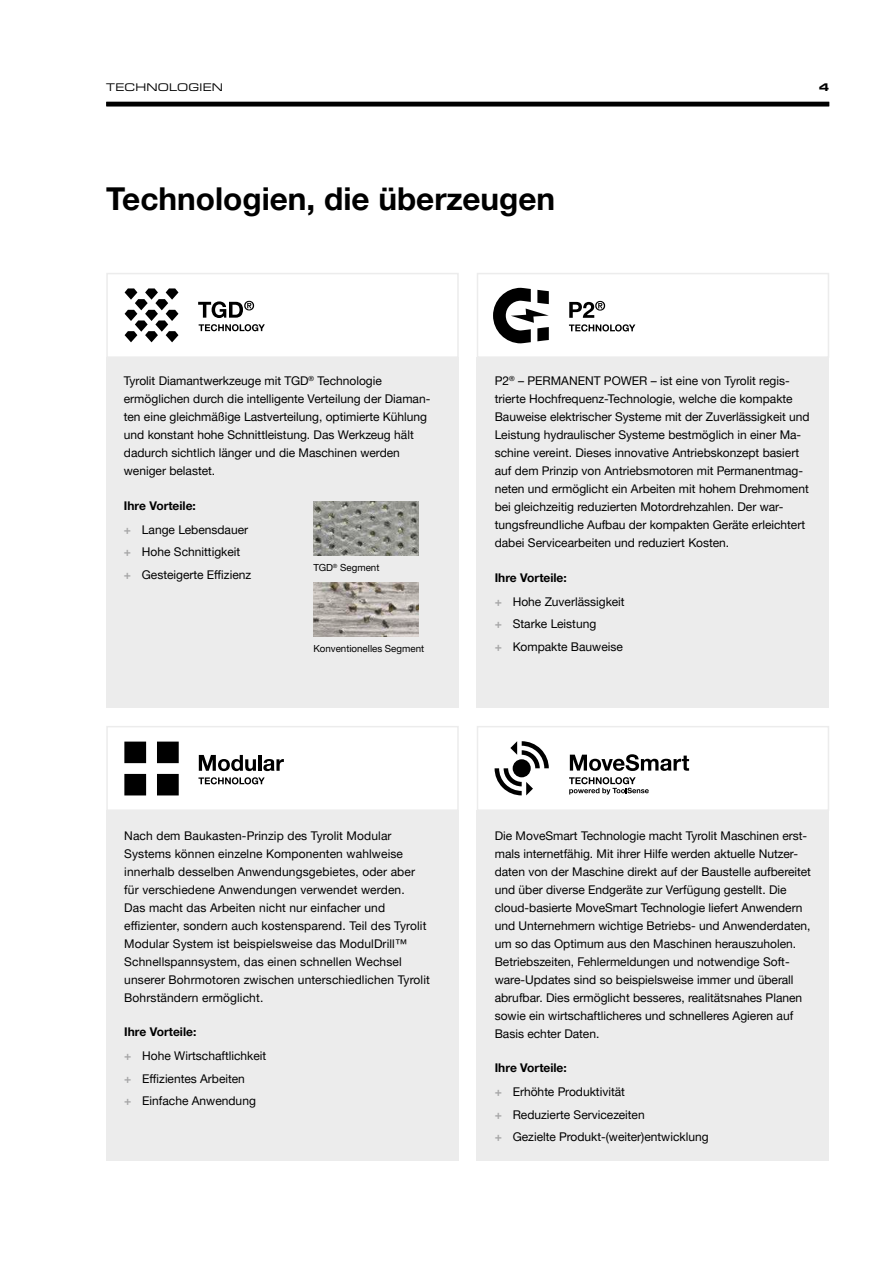
<style>
.page{position:relative;width:893px;height:1263px;background:#fff}
.page>*{position:absolute;margin:0;border:0;box-sizing:border-box;transform-origin:0 0}
.t1{font:700 31.5px "Helvetica Neue LTW1 G";color:#000}
.t2{font:12px/18px "Helvetica Neue LTW1 G";color:#000}
.t3{font:expanded 11.25px "Eurostile Next W1 G";letter-spacing:.02em;color:#000}
.t4{font:700 expanded 11.25px "Eurostile Next W1 G";color:#000}
.t5{font:9.75px "Helvetica Neue LTW1 G";color:#000}
.s1{font-weight:700}
.s2{font-weight:700;color:#a6a6a7}
</style>
<div class="page">
<hr style="left:106px;top:102px;width:723px;height:4px;background:#000">
<svg style="left:493px;top:288px;width:56px;height:55px"></svg>
<svg style="left:569px;top:324px;width:66px;height:7px"></svg>
<svg style="left:569px;top:301px;width:36px;height:17px"></svg>
<div style="left:477px;top:273px;width:352px;height:85px;border:2px solid #ececec"></div>
<svg style="left:124px;top:741px;width:55px;height:54px"></svg>
<svg style="left:198px;top:777px;width:67px;height:7px"></svg>
<svg style="left:199px;top:755px;width:57px;height:16px"></svg>
<hr style="left:258px;top:755px;width:3px;height:16px;background:#000">
<svg style="left:263px;top:759px;width:21px;height:12px"></svg>
<div style="left:106px;top:726px;width:353px;height:85px;border:2px solid #ececec"></div>
<svg style="left:125px;top:288px;width:53px;height:54px"></svg>
<svg style="left:199px;top:324px;width:66px;height:7px"></svg>
<svg style="left:198px;top:301px;width:56px;height:17px"></svg>
<div style="left:106px;top:273px;width:353px;height:85px;border:2px solid #ececec"></div>
<svg style="left:495px;top:741px;width:54px;height:54px"></svg>
<svg style="left:569px;top:777px;width:80px;height:17px"></svg>
<svg style="left:570px;top:754px;width:119px;height:17px"></svg>
<div style="left:477px;top:726px;width:352px;height:85px;border:2px solid #ececec"></div>
<div style="left:477px;top:358px;width:352px;height:350px;background:#ececec"></div>
<div style="left:106px;top:358px;width:353px;height:350px;background:#ececec"></div>
<div style="left:106px;top:811px;width:353px;height:350px;background:#ececec"></div>
<div style="left:477px;top:811px;width:352px;height:350px;background:#ececec"></div>
<img style="left:313px;top:582px;width:106px;height:54px">
<img style="left:313px;top:501px;width:106px;height:54px">
<p class="t3" style="left:106px;top:80px;width:118px">TECHNOLOGIEN</p>
<p class="t4" style="left:819px;top:80px;width:12px">4</p>
<h1 class="t1" style="left:106px;top:179px;width:450px">Technologien, die überzeugen</h1>
<p class="t2" style="left:124px;top:372px;width:308px">Tyrolit Diamantwerkzeuge mit TGD<sup>®</sup> Technologie ermöglichen durch die intelligente Verteilung der Diaman&shy;ten eine gleichmäßige Lastverteilung, optimierte Kühlung und konstant hohe Schnittleistung. Das Werkzeug hält dadurch sichtlich länger und die Maschinen werden weniger belastet.</p>
<p class="t2" style="left:124px;top:493px;width:126px;line-height:24px"><span class="s1">Ihre Vorteile:<br></span><span class="s2">+</span> Lange Lebensdauer</p>
<p class="t2" style="left:124px;top:541px;width:129px;line-height:22.5px"><span class="s2">+</span> Hohe Schnittigkeit<br><span class="s2">+</span> Gesteigerte Effizienz</p>
<p class="t5" style="left:313px;top:561px;width:68px">TGD<sup>®</sup> Segment</p>
<p class="t5" style="left:313px;top:642px;width:112px">Konventionelles Segment</p>
<p class="t2" style="left:495px;top:372px;width:316px">P2<sup>®</sup> – PERMANENT POWER – ist eine von Tyrolit regis&shy;trierte Hochfrequenz-Technologie, welche die kompakte Bauweise elektrischer Systeme mit der Zuverlässigkeit und Leistung hydraulischer Systeme bestmöglich in einer Ma&shy;schine vereint. Dieses innovative Antriebskonzept basiert auf dem Prinzip von Antriebsmotoren mit Permanentmag&shy;neten und ermöglicht ein Arbeiten mit hohem Drehmoment bei gleichzeitig reduzierten Motordrehzahlen. Der war&shy;tungsfreundliche Aufbau der kompakten Geräte erleichtert dabei Servicearbeiten und reduziert Kosten.</p>
<p class="t2" style="left:495px;top:565px;width:131px;line-height:24px"><span class="s1">Ihre Vorteile:<br></span><span class="s2">+</span> Hohe Zuverlässigkeit</p>
<p class="t2" style="left:495px;top:613px;width:130px;line-height:22.5px"><span class="s2">+</span> Starke Leistung<br><span class="s2">+</span> Kompakte Bauweise</p>
<p class="t2" style="left:124px;top:826px;width:307px">Nach dem Baukasten-Prinzip des Tyrolit Modular Systems können einzelne Komponenten wahlweise innerhalb desselben Anwendungsgebietes, oder aber für verschiedene Anwendungen verwendet werden.<br>Das macht das Arbeiten nicht nur einfacher und effizienter, sondern auch kostensparend. Teil des Tyrolit Modular System ist beispielsweise das ModulDrill™ Schnellspannsystem, das einen schnellen Wechsel unserer Bohrmotoren zwischen unterschiedlichen Tyrolit Bohrständern ermöglicht.</p>
<p class="t2" style="left:124px;top:1020px;width:144px;line-height:24px"><span class="s1">Ihre Vorteile:<br></span><span class="s2">+</span> Hohe Wirtschaftlichkeit</p>
<p class="t2" style="left:124px;top:1067px;width:133px;line-height:22.5px"><span class="s2">+</span> Effizientes Arbeiten<br><span class="s2">+</span> Einfache Anwendung</p>
<p class="t2" style="left:495px;top:826px;width:318px">Die MoveSmart Technologie macht Tyrolit Maschinen erst&shy;mals internetfähig. Mit ihrer Hilfe werden aktuelle Nutzer&shy;daten von der Maschine direkt auf der Baustelle aufbereitet und über diverse Endgeräte zur Verfügung gestellt. Die cloud-basierte MoveSmart Technologie liefert Anwendern und Unternehmern wichtige Betriebs- und Anwenderdaten, um so das Optimum aus den Maschinen herauszuholen.<br>Betriebszeiten, Fehlermeldungen und notwendige Soft&shy;ware-Updates sind so beispielsweise immer und überall abrufbar. Dies ermöglicht besseres, realitätsnahes Planen sowie ein wirtschaftlicheres und schnelleres Agieren auf Basis echter Daten.</p>
<p class="t2" style="left:495px;top:1056px;width:132px;line-height:24px"><span class="s1">Ihre Vorteile:<br></span><span class="s2">+</span> Erhöhte Produktivität</p>
<p class="t2" style="left:495px;top:1103px;width:215px;line-height:22.5px"><span class="s2">+</span> Reduzierte Servicezeiten<br><span class="s2">+</span> Gezielte Produkt-(weiter)entwicklung</p>
</div>
